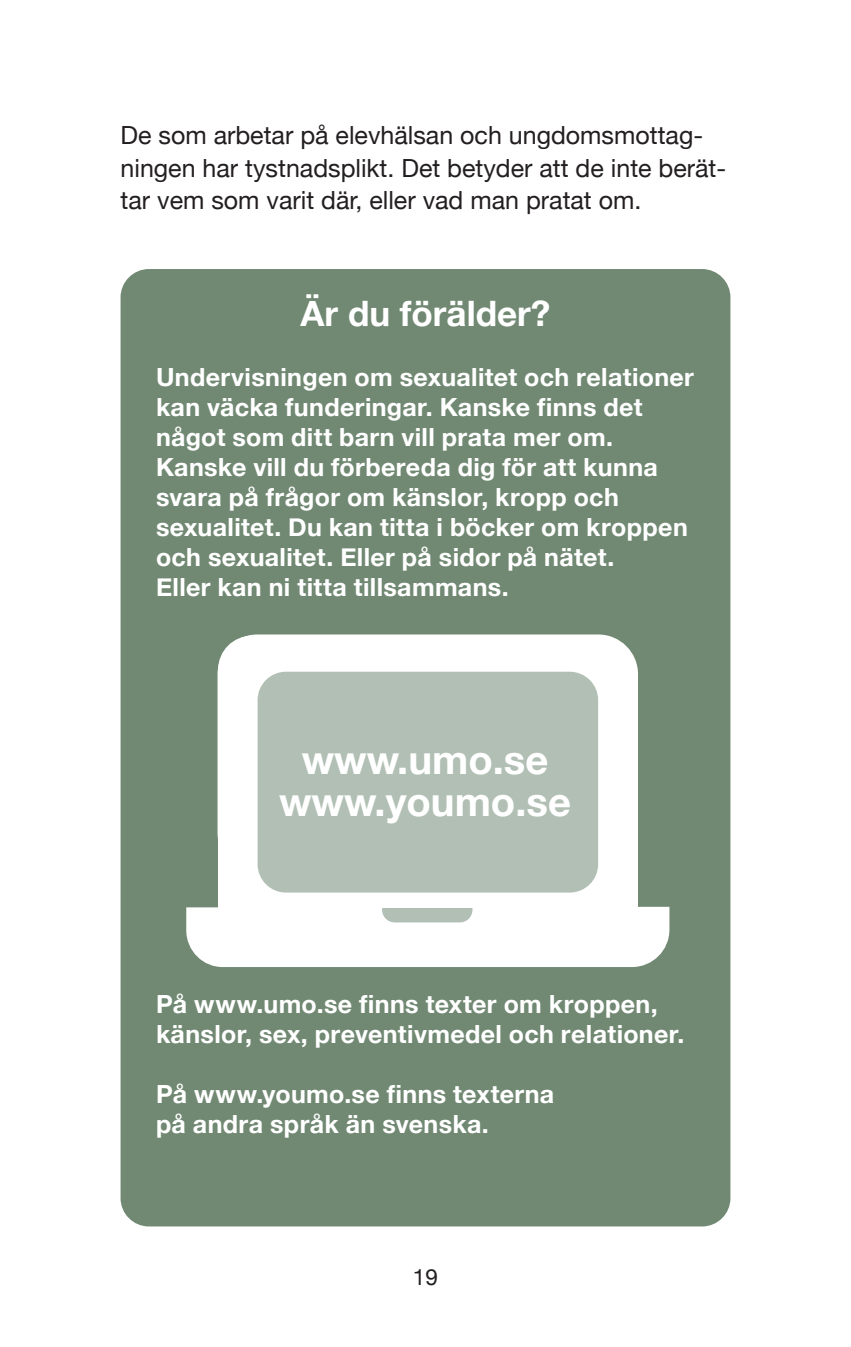
<style>
.page{position:relative;width:851px;height:1347px;background:#fff}
.page>*{position:absolute;margin:0;border:0;box-sizing:border-box;transform-origin:0 0}
.t1{font:700 40px/42px "Helvetica Neue";color:#fff;text-align:center}
.t2{font:700 35px "Helvetica Neue";color:#fff}
.t3{font:700 25px/30px "Helvetica Neue";letter-spacing:.015em;color:#fff}
.t4{font:25px/32.5px "Helvetica Neue";color:#231f20}
.t5{font:22.5px "Helvetica Neue";color:#231f20}
</style>
<div class="page">
<div style="left:120px;top:269px;width:610px;height:957px;background:#718973;border-radius:28px"></div>
<svg style="left:186px;top:639px;width:483px;height:328px;fill:#fff"></svg>
<div style="left:217px;top:634px;width:421px;height:238px;background:#fff;border-radius:40px"></div>
<div style="left:217px;top:807px;width:420px;height:100px;background:#fff"></div>
<div style="left:257px;top:671px;width:341px;height:221px;background:#b1bfb4;border-radius:28px"></div>
<p class="t4" style="left:120px;top:121px;width:607px">De som arbetar på elevhälsan och ungdomsmottag&shy;ningen har tystnadsplikt. Det betyder att de inte berät&shy;tar vem som varit där, eller vad man pratat om.</p>
<h2 class="t2" style="left:300px;top:286px;width:251px">Är du förälder?</h2>
<p class="t3" style="left:156px;top:363px;width:539px">Undervisningen om sexualitet och relationer kan väcka funderingar. Kanske finns det något som ditt barn vill prata mer om.<br>Kanske vill du förbereda dig för att kunna svara på frågor om känslor, kropp och sexualitet. Du kan titta i böcker om kroppen och sexualitet. Eller på sidor på nätet.<br>Eller kan ni titta tillsammans.</p>
<h1 class="t1" style="left:279px;top:740px;width:293px">www.umo.se www.youmo.se</h1>
<p class="t3" style="left:156px;top:990px;width:529px">På www.umo.se finns texter om kroppen, känslor, sex, preventivmedel och relationer.</p>
<p class="t3" style="left:156px;top:1080px;width:399px">På www.youmo.se finns texterna på andra språk än svenska.</p>
<p class="t5" style="left:413px;top:1260px;width:27px">19</p>
</div>
